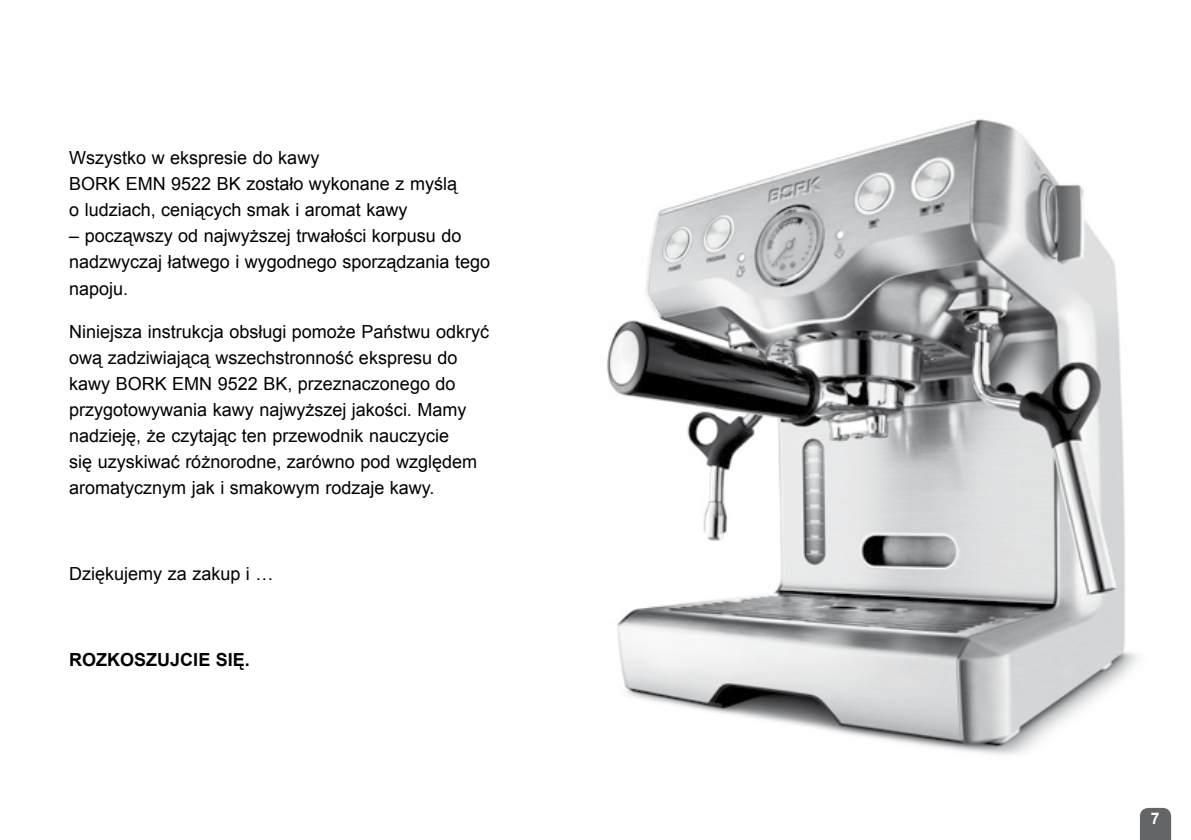
<style>
.page{position:relative;width:1191px;height:840px;background:#fff}
.page>*{position:absolute;margin:0;border:0;box-sizing:border-box;transform-origin:0 0}
.t1{font:18px/26px "Arial";color:#000}
.t2{font:700 18px "Arial";color:#000}
.t3{font:700 16px "Arial";color:#fff}
</style>
<div class="page">
<svg style="left:1140px;top:807px;width:31px;height:32px"></svg>
<img style="left:607px;top:119px;width:531px;height:636px">
<p class="t1" style="left:69px;top:145px;width:389px">Wszystko w ekspresie do kawy<br>BORK EMN 9522 BK zostało wykonane z myślą o ludziach, ceniących smak i aromat kawy</p>
<p class="t1" style="left:69px;top:223px;width:422px">– począwszy od najwyższej trwałości korpusu do nadzwyczaj łatwego i wygodnego sporządzania tego napoju.</p>
<p class="t1" style="left:69px;top:318px;width:421px">Niniejsza instrukcja obsługi pomoże Państwu odkryć ową zadziwiającą wszechstronność ekspresu do kawy BORK EMN 9522 BK, przeznaczonego do przygotowywania kawy najwyższej jakości. Mamy nadzieję, że czytając ten przewodnik nauczycie<br>się uzyskiwać różnorodne, zarówno pod względem aromatycznym jak i smakowym rodzaje kawy.</p>
<p class="t1" style="left:69px;top:560px;width:206px">Dziękujemy za zakup i …</p>
<p class="t2" style="left:69px;top:647px;width:182px">ROZKOSZUJCIE SIĘ.</p>
<p class="t3" style="left:1151px;top:807px;width:10px">7</p>
</div>
